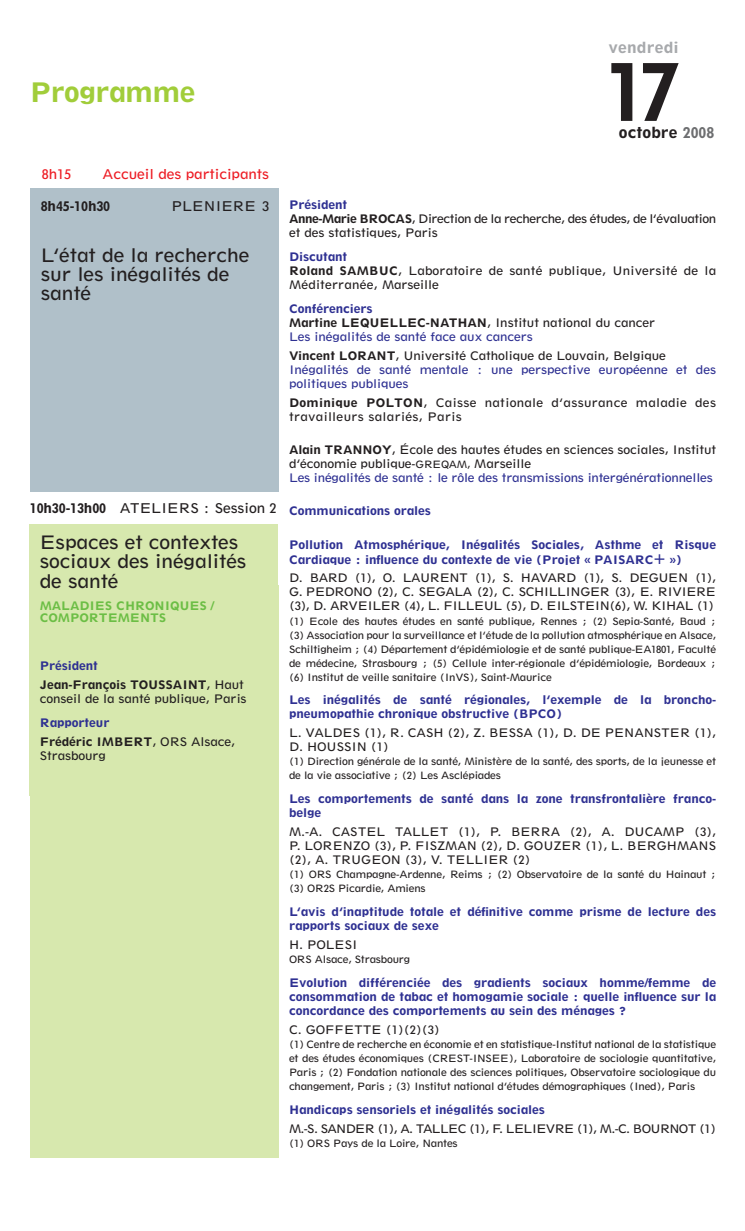
<style>
.page{position:relative;width:745px;height:1231px;background:#fff}
.page>*{position:absolute;margin:0;border:0;box-sizing:border-box;transform-origin:0 0}
.t1{font:84px "Spartan Heavy Classified";color:#231f20}
.t2{font:28px "Spartan Heavy Classified";letter-spacing:-.025em;color:#a1cd3a}
.t3{font:19.25px/19.2px "Spartan Book Classified";letter-spacing:-.01em;color:#231f20}
.t4{font:15.75px "Spartan Heavy Classified";color:#231f20}
.t5{font:15.75px "Spartan Heavy Classified";letter-spacing:.01em;color:#a7a9ac}
.t6{font:14px "Spartan Book Classified";letter-spacing:-.01em;color:#231f20}
.t7{font:14px "Spartan Book Classified";letter-spacing:-.01em;color:#ed1c24}
.t8{font:14px "Spartan Heavy Classified";letter-spacing:-.01em;color:#231f20}
.t9{font:12.25px/14px "Spartan Heavy Classified";letter-spacing:-.01em;color:#2e3092}
.t10{font:12.25px/14px "Spartan Book Classified";letter-spacing:-.01em;color:#231f20}
.t11{font:12.25px/14px "Spartan Book Classified";letter-spacing:-.01em;color:#2e3092}
.t12{font:12.25px/14px "Spartan Book Classified";letter-spacing:-.04em;color:#231f20}
.t13{font:12.25px/14px "Spartan Book Classified";letter-spacing:.02em;color:#231f20}
.t14{font:12.25px/14px "Spartan Book Classified";letter-spacing:.01em;color:#231f20}
.t15{font:12.25px/18.9px "Spartan Heavy Classified";letter-spacing:-.01em;color:#231f20}
.t16{font:12.25px "Spartan Book Classified";letter-spacing:-.06em;color:#231f20}
.t17{font:12.25px/12.2px "Spartan Heavy Classified";letter-spacing:-.01em;color:#6cbe45}
.t18{font:10.5px/14px "Spartan Book Classified";letter-spacing:-.025em;color:#231f20;text-align:justify}
.s1{font-family:"Spartan Heavy Classified"}
.s2{color:#2e3092}
.s3{font-family:"Spartan Book Classified"}
.s4{color:#6d6e70}
.s5{font-family:"Spartan Heavy Classified";color:#231f20}
.s6{color:#231f20}
.s7{font-size:10.5px}
</style>
<div class="page">
<div style="left:31px;top:188px;width:248px;height:304px;background:#b0c0c9"></div>
<div style="left:31px;top:585px;width:248px;height:572px;background:#d7e8ae"></div>
<div style="left:30px;top:524px;width:248px;height:271px;background:#d7e8ae"></div>
<h2 class="t2" style="left:30px;top:76px;width:167px">Programme</h2>
<h3 class="t7" style="left:42px;top:166px;width:31px">8h15</h3>
<h3 class="t7" style="left:103px;top:166px;width:168px">Accueil des participants</h3>
<h3 class="t8" style="left:41px;top:197px;width:71px">8h45-10h30</h3>
<h3 class="t6" style="left:171px;top:197px;width:99px">PLENIERE 3</h3>
<h3 class="t3" style="left:41px;top:245px;width:210px">L’état de la recherche sur les inégalités de santé</h3>
<h3 class="t6" style="left:30px;top:500px;width:248px"><span class="s1">10h30-13h00</span> ATELIERS : Session 2</h3>
<h3 class="t3" style="left:40px;top:533px;width:208px">Espaces et contextes sociaux des inégalités de santé</h3>
<p class="t17" style="left:40px;top:599px;width:176px">MALADIES CHRONIQUES /<br>COMPORTEMENTS</p>
<p class="t15" style="left:40px;top:656px;width:206px"><span class="s2">Président<br></span>Jean-François TOUSSAINT<span class="s3">, Haut</span></p>
<p class="t10" style="left:40px;top:691px;width:208px">conseil de la santé publique, Paris</p>
<p class="t15" style="left:40px;top:713px;width:197px"><span class="s2">Rapporteur<br></span>Frédéric IMBERT<span class="s3">, ORS Alsace,</span></p>
<p class="t10" style="left:40px;top:748px;width:68px">Strasbourg</p>
<h3 class="t5" style="left:608px;top:38px;width:72px">vendredi</h3>
<h1 class="t1" style="left:604px;top:43px;width:77px">17</h1>
<h3 class="t4" style="left:618px;top:124px;width:97px">octobre <span class="s4">2008</span></h3>
<p class="t9" style="left:289px;top:198px;width:60px">Président</p>
<p class="t12" style="left:289px;top:212px;width:428px"><span class="s1">Anne-Marie BROCAS</span>, Direction de la recherche, des études, de l’évaluation et des statistiques, Paris</p>
<p class="t9" style="left:289px;top:250px;width:60px">Discutant</p>
<p class="t14" style="left:289px;top:264px;width:428px"><span class="s1">Roland SAMBUC</span>, Laboratoire de santé publique, Université de la<br>Méditerranée, Marseille</p>
<p class="t9" style="left:289px;top:302px;width:85px">Conférenciers</p>
<p class="t11" style="left:289px;top:316px;width:367px"><span class="s5">Martine LEQUELLEC-NATHAN</span><span class="s6">, Institut national du cancer<br></span>Les inégalités de santé face aux cancers</p>
<p class="t11" style="left:289px;top:349px;width:428px"><span class="s5">Vincent LORANT</span><span class="s6">, Université Catholique de Louvain, Belgique<br></span>Inégalités de santé mentale : une perspective européenne et des politiques publiques</p>
<p class="t13" style="left:289px;top:396px;width:428px"><span class="s1">Dominique POLTON</span>, Caisse nationale d’assurance maladie des travailleurs salariés, Paris</p>
<p class="t10" style="left:289px;top:443px;width:428px"><span class="s1">Alain TRANNOY</span>, École des hautes études en sciences sociales, Institut d’économie publique-<span class="s7">GREQAM,</span> Marseille<br><span class="s2">Les inégalités de santé : le rôle des transmissions intergénérationnelles</span></p>
<p class="t9" style="left:289px;top:504px;width:143px">Communications orales</p>
<p class="t9" style="left:289px;top:538px;width:428px">Pollution Atmosphérique, Inégalités Sociales, Asthme et Risque<br>Cardiaque : influence du contexte de vie (Projet « PAISARC+ »)</p>
<p class="t10" style="left:289px;top:571px;width:428px;text-align:justify">D. BARD (1), O. LAURENT (1), S. HAVARD (1), S. DEGUEN (1), G. PEDRONO (2), C. SEGALA (2), C. SCHILLINGER (3), E. RIVIERE (3), D. ARVEILER (4), L. FILLEUL (5), D. EILSTEIN(6), W. KIHAL (1)</p>
<p class="t18" style="left:289px;top:613px;width:428px">(1) Ecole des hautes études en santé publique, Rennes ; (2) Sepia-Santé, Baud ; (3) Association pour la surveillance et l’étude de la pollution atmosphérique en Alsace, Schiltigheim ; (4) Département d’épidémiologie et de santé publique-EA1801, Faculté de médecine, Strasbourg ; (5) Cellule inter-régionale d’épidémiologie, Bordeaux ; (6) Institut de veille sanitaire (InVS), Saint-Maurice</p>
<p class="t9" style="left:289px;top:693px;width:428px">Les inégalités de santé régionales, l’exemple de la broncho&shy;pneumopathie chronique obstructive (BPCO)</p>
<p class="t10" style="left:289px;top:726px;width:428px">L. VALDES (1), R. CASH (2), Z. BESSA (1), D. DE PENANSTER (1),<br>D. HOUSSIN (1)</p>
<p class="t18" style="left:289px;top:754px;width:428px">(1) Direction générale de la santé, Ministère de la santé, des sports, de la jeunesse et de la vie associative ; (2) Les Asclépiades</p>
<p class="t9" style="left:289px;top:792px;width:428px">Les comportements de santé dans la zone transfrontalière franco&shy;belge</p>
<p class="t10" style="left:289px;top:825px;width:428px;text-align:justify">M.-A. CASTEL TALLET (1), P. BERRA (2), A. DUCAMP (3), P. LORENZO (3), P. FISZMAN (2), D. GOUZER (1), L. BERGHMANS (2), A. TRUGEON (3), V. TELLIER (2)</p>
<p class="t18" style="left:289px;top:867px;width:428px">(1) ORS Champagne-Ardenne, Reims ; (2) Observatoire de la santé du Hainaut ; (3) OR2S Picardie, Amiens</p>
<p class="t9" style="left:289px;top:905px;width:428px">L’avis d’inaptitude totale et définitive comme prisme de lecture des rapports sociaux de sexe</p>
<p class="t10" style="left:289px;top:938px;width:70px">H. POLESI</p>
<p class="t18" style="left:289px;top:952px;width:123px">ORS Alsace, Strasbourg</p>
<p class="t9" style="left:289px;top:975px;width:428px;text-align:justify">Evolution différenciée des gradients sociaux homme/femme de consommation de tabac et homogamie sociale : quelle influence sur la concordance des comportements au sein des ménages ?</p>
<p class="t10" style="left:289px;top:1022px;width:152px">C. GOFFETTE (1)(2)(3)</p>
<p class="t18" style="left:289px;top:1037px;width:428px">(1) Centre de recherche en économie et en statistique-Institut national de la statistique et des études économiques (CREST-INSEE), Laboratoire de sociologie quantitative, Paris ; (2) Fondation nationale des sciences politiques, Observatoire sociologique du changement, Paris ; (3) Institut national d’études démographiques (Ined), Paris</p>
<p class="t9" style="left:289px;top:1102px;width:257px">Handicaps sensoriels et inégalités sociales</p>
<p class="t16" style="left:289px;top:1121px;width:428px">M.-S. SANDER (1), A. TALLEC (1), F. LELIEVRE (1), M.-C. BOURNOT (1)</p>
<p class="t18" style="left:289px;top:1136px;width:170px">(1) ORS Pays de la Loire, Nantes</p>
</div>
